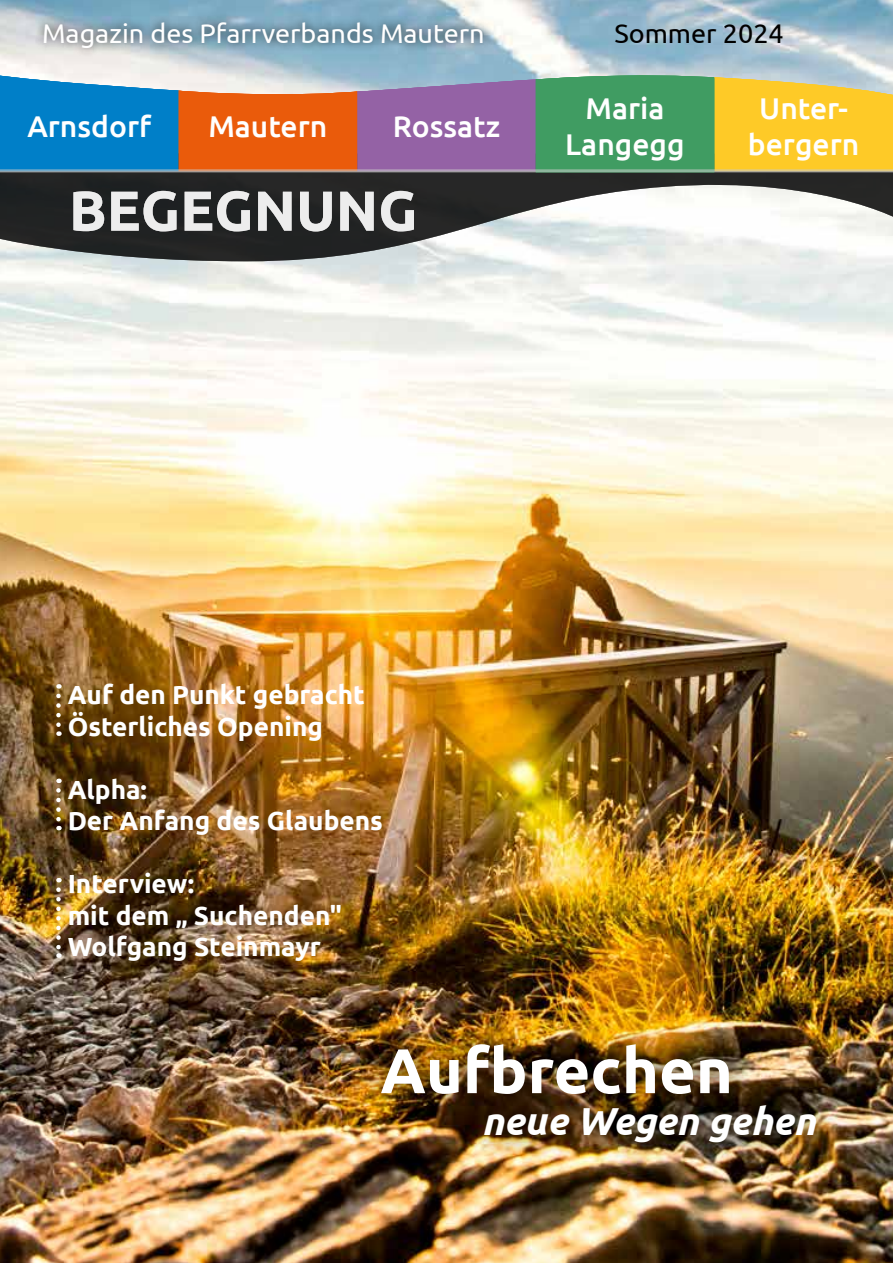
<style>
.page{position:relative;width:893px;height:1263px;background:#fff}
.page>*{position:absolute;margin:0;border:0;box-sizing:border-box;transform-origin:0 0}
.t1{font:100 68.25px/81.9px "Marker Felt";letter-spacing:.035em;color:#fff}
.t2{font:700 63px "Ubuntu";color:#fff}
.t3{font:700 56.1px "Ubuntu";color:#ededed}
.t4{font:italic 700 39px "Ubuntu";color:#fff}
.t5{font:500 30px/36px "Ubuntu";color:#fff;text-align:center}
.t6{font:27px "Ubuntu";color:#fff}
.t7{font:27px "Ubuntu";color:#000}
.t8{font:700 26.25px/31.5px "Ubuntu";color:#fff}
</style>
<div class="page">
<img style="left:0;top:0;width:893px;height:1263px">
<svg style="left:101px;top:1107px;width:4px;height:40px"></svg>
<div style="left:58px;top:669px;width:331px;height:167px;background:#fff;opacity:.67"></div>
<svg style="left:69px;top:1045px;width:4px;height:67px"></svg>
<div style="left:360px;top:1021px;width:479px;height:143px;background:#000;opacity:.67"></div>
<svg style="left:56px;top:889px;width:5px;height:69px"></svg>
<svg style="left:56px;top:790px;width:5px;height:40px"></svg>
<svg style="left:56px;top:696px;width:5px;height:40px"></svg>
<svg style="left:0;top:172px;width:893px;height:89px;fill:#272727"></svg>
<div style="left:35px;top:13px;width:458px;height:44px;background:#000;opacity:.75"></div>
<svg style="left:0;top:74px;width:893px;height:95px;background:#909175"></svg>
<hr style="left:0;top:169px;width:893px;height:3px;background:#cacaca">
<p class="t6" style="left:42px;top:17px;width:444px">Magazin des Pfarrverbands Mautern</p>
<p class="t7" style="left:614px;top:17px;width:171px">Sommer 2024</p>
<p class="t5" style="left:27px;top:107px;width:125px">Arnsdorf</p>
<p class="t5" style="left:393px;top:107px;width:109px">Rossatz</p>
<p class="t5" style="left:208px;top:107px;width:121px">Mautern</p>
<h3 class="t3" style="left:69px;top:177px;width:350px">BEGEGNUNG</h3>
<p class="t5" style="left:565px;top:89px;width:121px">Maria<br>Langegg</p>
<p class="t5" style="left:748px;top:89px;width:113px">Unter&shy;bergern</p>
<h1 class="t1" style="left:69px;top:671px;width:310px">innerlich neu werden</h1>
<p class="t8" style="left:68px;top:679px;width:299px">Auf den Punkt gebracht<br>Österliches Opening</p>
<p class="t8" style="left:68px;top:773px;width:317px">Alpha:<br>Der Anfang des Glaubens</p>
<p class="t8" style="left:68px;top:868px;width:276px">Interview:<br>mit dem „ Suchenden"<br>Wolfgang Steinmayr</p>
<h2 class="t2" style="left:380px;top:1032px;width:354px">Aufbrechen</h2>
<h3 class="t4" style="left:481px;top:1097px;width:335px">neue Wegen gehen</h3>
</div>
